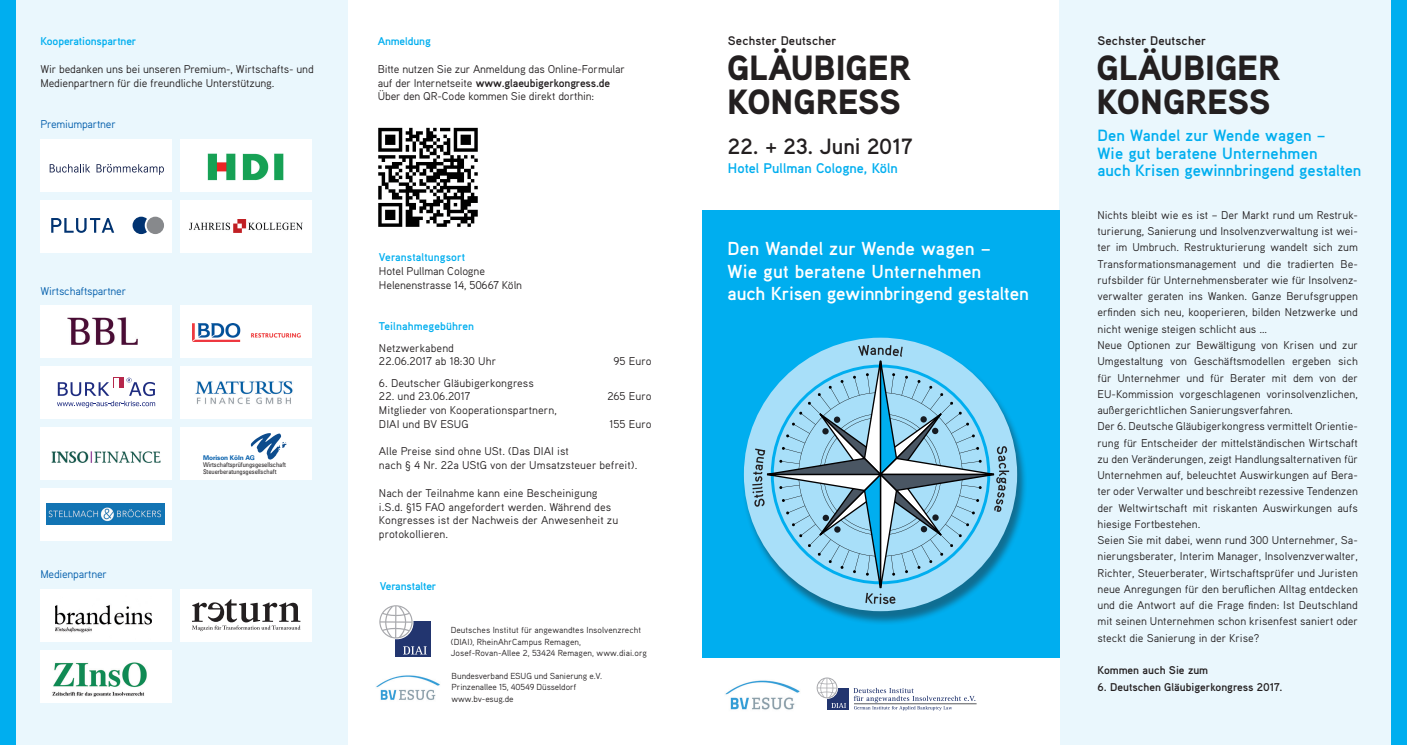
<style>
.page{position:relative;width:1407px;height:745px;background:#fff}
.page>*{position:absolute;margin:0;border:0;box-sizing:border-box;transform-origin:0 0}
.t1{font:900 35px/33.8px "Aaux Pro";color:#231f20}
.t2{font:700 22px "Aaux Pro";color:#231f20}
.t3{font:700 18.75px/22.5px "Aaux Pro";letter-spacing:.01em;color:#fff}
.t4{font:700 16.25px/17.5px "Aaux Pro";letter-spacing:.01em;color:#00aeef}
.t5{font:700 14px "Aaux Pro";color:#00aeef}
.t6{font:700 12.5px "Aaux Pro";letter-spacing:.01em;color:#231f20}
.t7{font:11.25px/16.2px "Aaux Pro";color:#231f20}
.t8{font:700 11.25px "Aaux Pro";color:#231f20}
.t9{font:11.25px "Aaux Pro";letter-spacing:-.02em;color:#015dab}
.t10{font:700 11.25px "Aaux Pro";letter-spacing:-.01em;color:#00aeef}
.t11{font:700 11.25px "Aaux Pro";letter-spacing:.01em;color:#00aeef}
.t12{font:8.75px/11.9px "Aaux Pro";letter-spacing:.005em;color:#231f20}
.t13{font:condensed 6.5px/7.1px "Univers";letter-spacing:-.01em;color:#231f20}
.t14{font:700 6.5px "Univers";letter-spacing:-.01em;color:#015dab}
.t15{font:5.25px "Bell Centennial BT Address";color:#231f20}
.s1{font-weight:700}
</style>
<div class="page">
<div style="left:1059px;top:0;width:348px;height:744px;background:#eaf7fd"></div>
<div style="left:0;top:0;width:347px;height:744px;background:#eaf7fd"></div>
<div style="left:702px;top:210px;width:357px;height:449px;background:#00aeef"></div>
<div style="left:180px;top:139px;width:131px;height:52px;background:#fff"></div>
<div style="left:180px;top:199px;width:131px;height:53px;background:#fff"></div>
<div style="left:40px;top:139px;width:132px;height:52px;background:#fff"></div>
<div style="left:40px;top:199px;width:132px;height:53px;background:#fff"></div>
<img style="left:376px;top:675px;width:64px;height:25px">
<div style="left:395px;top:621px;width:36px;height:35px;background:#22356f"></div>
<svg style="left:403px;top:646px;width:24px;height:8px"></svg>
<div style="left:380px;top:605px;width:33px;height:34px;border:1px solid #fff;border-radius:50%"></div>
<svg style="left:380px;top:606px;width:32px;height:31px"></svg>
<div style="left:379px;top:604px;width:34px;height:34px;border:1px solid #a8a9ad;border-radius:50%"></div>
<div style="left:1392px;top:0;width:15px;height:744px;background:#00aeef"></div>
<div style="left:0;top:0;width:15px;height:744px;background:#00aeef"></div>
<div style="left:701px;top:658px;width:358px;height:86px;background:#fff"></div>
<svg style="left:853px;top:687px;width:122px;height:23px"></svg>
<hr style="left:854px;top:703px;width:122px;height:1px;background:#57585a">
<svg style="left:827px;top:688px;width:21px;height:21px"></svg>
<svg style="left:817px;top:679px;width:29px;height:28px"></svg>
<div style="left:817px;top:677px;width:20px;height:20px;border:1px solid #a8a9ad;border-radius:50%"></div>
<img style="left:725px;top:680px;width:75px;height:30px">
<img style="left:378px;top:127px;width:100px;height:100px">
<svg style="left:51px;top:218px;width:63px;height:15px"></svg>
<svg style="left:133px;top:216px;width:14px;height:18px"></svg>
<div style="left:147px;top:216px;width:17px;height:18px;background:#87898c;border-radius:50%"></div>
<img style="left:208px;top:153px;width:75px;height:27px">
<svg style="left:50px;top:164px;width:40px;height:8px"></svg>
<svg style="left:97px;top:164px;width:67px;height:11px"></svg>
<img style="left:189px;top:219px;width:113px;height:13px">
<div style="left:180px;top:305px;width:131px;height:53px;background:#fff"></div>
<div style="left:180px;top:427px;width:131px;height:52px;background:#fff"></div>
<div style="left:180px;top:366px;width:131px;height:52px;background:#fff"></div>
<div style="left:40px;top:305px;width:132px;height:53px;background:#fff"></div>
<div style="left:40px;top:427px;width:132px;height:52px;background:#fff"></div>
<div style="left:40px;top:366px;width:132px;height:52px;background:#fff"></div>
<div style="left:40px;top:487px;width:132px;height:53px;background:#fff"></div>
<img style="left:68px;top:318px;width:70px;height:26px">
<img style="left:46px;top:503px;width:119px;height:21px">
<img style="left:51px;top:451px;width:109px;height:11px">
<img style="left:192px;top:323px;width:109px;height:18px">
<svg style="left:57px;top:377px;width:98px;height:30px"></svg>
<img style="left:195px;top:381px;width:98px;height:23px">
<svg style="left:251px;top:433px;width:36px;height:26px"></svg>
<div style="left:180px;top:588px;width:131px;height:53px;background:#fff"></div>
<div style="left:40px;top:588px;width:132px;height:53px;background:#fff"></div>
<div style="left:40px;top:649px;width:132px;height:53px;background:#fff"></div>
<img style="left:52px;top:662px;width:95px;height:35px">
<img style="left:55px;top:605px;width:97px;height:28px">
<svg style="left:192px;top:599px;width:108px;height:31px"></svg>
<div style="left:742px;top:340px;width:285px;height:285px;background:#231f20;opacity:.45"></div>
<svg style="left:750px;top:344px;width:260px;height:260px"></svg>
<p class="t10" style="left:40px;top:34px;width:97px">Kooperationspartner</p>
<p class="t7" style="left:40px;top:62px;width:275px;line-height:13.8px">Wir bedanken uns bei unseren Premium-, Wirtschafts- und<br>Medienpartnern für die freundliche Unterstützung.</p>
<p class="t9" style="left:40px;top:116px;width:77px">Premiumpartner</p>
<p class="t9" style="left:40px;top:284px;width:87px">Wirtschaftspartner</p>
<p class="t9" style="left:40px;top:566px;width:68px">Medienpartner</p>
<p class="t14" style="left:203px;top:453px;width:53px">Morison Köln AG</p>
<p class="t13" style="left:203px;top:460px;width:84px">Wirtschaftsprüfungsgesellschaft<br>Steuerberatungsgesellschaft</p>
<p class="t15" style="left:256px;top:462px;width:26px">Morison Köln</p>
<p class="t10" style="left:378px;top:34px;width:55px">Anmeldung</p>
<p class="t7" style="left:378px;top:62px;width:249px;line-height:13.8px">Bitte nutzen Sie zur Anmeldung das Online-Formular auf der Internetseite <span class="s1">www.glaeubigerkongress.de<br></span>Über den QR-Code kommen Sie direkt dorthin:</p>
<p class="t11" style="left:379px;top:250px;width:88px">Veranstaltungsort</p>
<p class="t7" style="left:379px;top:264px;width:145px;line-height:13.8px">Hotel Pullman Cologne<br>Helenenstrasse 14, 50667 Köln</p>
<p class="t11" style="left:379px;top:319px;width:97px">Teilnahmegebühren</p>
<p class="t7" style="left:379px;top:340px;width:119px;line-height:13.8px">Netzwerkabend<br>22.06.2017 ab 18:30 Uhr</p>
<p class="t7" style="left:613px;top:353px;width:39px">95 Euro</p>
<p class="t7" style="left:379px;top:374px;width:156px">6. Deutscher Gläubigerkongress</p>
<p class="t7" style="left:379px;top:388px;width:93px">22. und 23.06.2017</p>
<p class="t7" style="left:607px;top:388px;width:46px">265 Euro</p>
<p class="t7" style="left:379px;top:403px;width:179px;line-height:13.8px">Mitglieder von Kooperationspartnern,<br>DIAI und BV ESUG</p>
<p class="t7" style="left:609px;top:415px;width:44px">155 Euro</p>
<p class="t7" style="left:379px;top:444px;width:260px;line-height:13.8px">Alle Preise sind ohne USt. (Das DIAI ist<br>nach § 4 Nr. 22a UStG von der Umsatzsteuer befreit).</p>
<p class="t7" style="left:379px;top:485px;width:241px;line-height:13.8px">Nach der Teilnahme kann eine Bescheinigung i.S.d. §15 FAO angefordert werden. Während des Kongresses ist der Nachweis der Anwesenheit zu protokollieren.</p>
<p class="t10" style="left:380px;top:578px;width:58px">Veranstalter</p>
<p class="t12" style="left:451px;top:623px;width:198px">Deutsches Institut für angewandtes Insolvenzrecht (DIAI), RheinAhrCampus Remagen,<br>Josef-Rovan-Allee 2, 53424 Remagen, www.diai.org</p>
<p class="t12" style="left:452px;top:669px;width:152px;line-height:11.2px">Bundesverband ESUG und Sanierung e.V.<br>Prinzenallee 15, 40549 Düsseldorf www.bv-esug.de</p>
<p class="t6" style="left:728px;top:33px;width:110px">Sechster Deutscher</p>
<p class="t6" style="left:1097px;top:33px;width:110px">Sechster Deutscher</p>
<h1 class="t1" style="left:727px;top:50px;width:185px">GLÄUBIGER<br>KONGRESS</h1>
<h1 class="t1" style="left:1096px;top:50px;width:185px">GLÄUBIGER<br>KONGRESS</h1>
<h2 class="t2" style="left:728px;top:132px;width:186px">22. + 23. Juni 2017</h2>
<p class="t5" style="left:728px;top:159px;width:171px">Hotel Pullman Cologne, Köln</p>
<h3 class="t3" style="left:727px;top:237px;width:303px">Den Wandel zur Wende wagen –<br>Wie gut beratene Unternehmen<br>auch Krisen gewinnbringend gestalten</h3>
<h3 class="t4" style="left:1097px;top:126px;width:265px">Den Wandel zur Wende wagen –<br>Wie gut beratene Unternehmen<br>auch Krisen gewinnbringend gestalten</h3>
<p class="t7" style="left:1097px;top:206px;width:262px">Nichts bleibt wie es ist – Der Markt rund um Restruk&shy;turierung, Sanierung und Insolvenzverwaltung ist wei&shy;ter im Umbruch. Restrukturierung wandelt sich zum Transformationsmanagement und die tradierten Be&shy;rufsbilder für Unternehmensberater wie für Insolvenz&shy;verwalter geraten ins Wanken. Ganze Berufsgruppen erfinden sich neu, kooperieren, bilden Netzwerke und nicht wenige steigen schlicht aus …<br>Neue Optionen zur Bewältigung von Krisen und zur Umgestaltung von Geschäftsmodellen ergeben sich für Unternehmer und für Berater mit dem von der EU-Kommission vorgeschlagenen vorinsolvenzlichen, außergerichtlichen Sanierungsverfahren.<br>Der 6. Deutsche Gläubigerkongress vermittelt Orientie&shy;rung für Entscheider der mittelständischen Wirtschaft zu den Veränderungen, zeigt Handlungsalternativen für Unternehmen auf, beleuchtet Auswirkungen auf Bera&shy;ter oder Verwalter und beschreibt rezessive Tendenzen der Weltwirtschaft mit riskanten Auswirkungen aufs hiesige Fortbestehen.<br>Seien Sie mit dabei, wenn rund 300 Unternehmer, Sa&shy;nierungsberater, Interim Manager, Insolvenzverwalter, Richter, Steuerberater, Wirtschaftsprüfer und Juristen neue Anregungen für den beruflichen Alltag entdecken und die Antwort auf die Frage finden: Ist Deutschland mit seinen Unternehmen schon krisenfest saniert oder steckt die Sanierung in der Krise?</p>
<p class="t8" style="left:1097px;top:662px;width:112px">Kommen auch Sie zum</p>
<p class="t8" style="left:1097px;top:679px;width:186px">6. Deutschen Gläubigerkongress 2017.</p>
</div>
